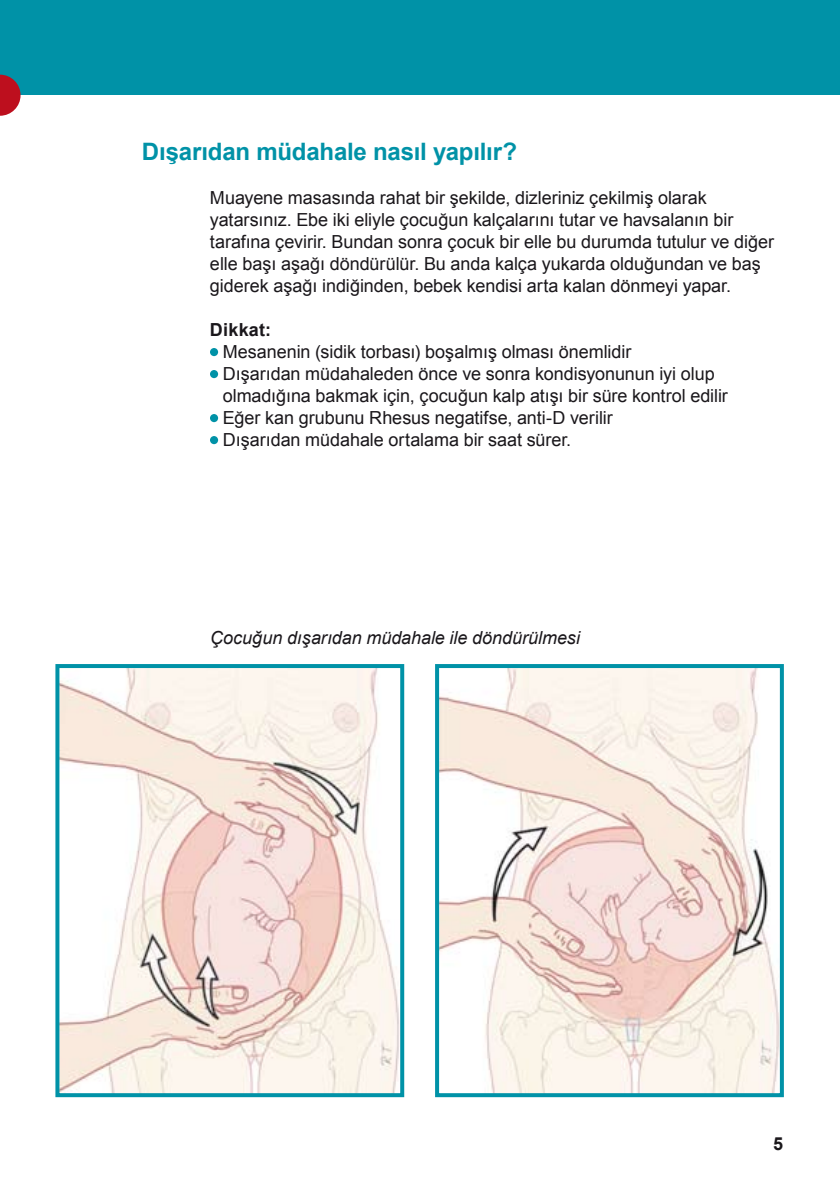
<style>
.page{position:relative;width:840px;height:1191px;background:#fff}
.page>*{position:absolute;margin:0;border:0;box-sizing:border-box;transform-origin:0 0}
.t1{font:700 24px "Arial";letter-spacing:-.01em;color:#0092a7}
.t2{font:18px/22px "Arial";letter-spacing:-.005em;color:#1a171b}
.t3{font:italic 18px "Arial";color:#1a171b}
.t4{font:700 18px "Arial";letter-spacing:.015em;color:#1a171b}
</style>
<div class="page">
<div style="left:0;top:0;width:839px;height:95px;background:#0092a7"></div>
<svg style="left:0;top:75px;width:21px;height:41px"></svg>
<div style="left:210px;top:348px;width:8px;height:8px;background:#0092a7;border-radius:50%"></div>
<div style="left:210px;top:370px;width:8px;height:8px;background:#0092a7;border-radius:50%"></div>
<div style="left:210px;top:414px;width:8px;height:8px;background:#0092a7;border-radius:50%"></div>
<div style="left:210px;top:436px;width:8px;height:8px;background:#0092a7;border-radius:50%"></div>
<img style="left:60px;top:669px;width:339px;height:423px">
<div style="left:55px;top:664px;width:349px;height:433px;border:4px solid #0092a7"></div>
<img style="left:440px;top:669px;width:338px;height:423px">
<div style="left:435px;top:664px;width:348px;height:433px;border:4px solid #0092a7"></div>
<h1 class="t1" style="left:142px;top:136px;width:376px">Dışarıdan müdahale nasıl yapılır?</h1>
<p class="t2" style="left:210px;top:187px;width:565px">Muayene masasında rahat bir şekilde, dizleriniz çekilmiş olarak yatarsınız. Ebe iki eliyle çocuğun kalçalarını tutar ve havsalanın bir tarafına çevirir. Bundan sonra çocuk bir elle bu durumda tutulur ve diğer elle başı aşağı döndürülür. Bu anda kalça yukarda olduğundan ve baş giderek aşağı indiğinden, bebek kendisi arta kalan dönmeyi yapar.</p>
<p class="t4" style="left:210px;top:318px;width:63px">Dikkat:</p>
<p class="t2" style="left:223px;top:341px;width:506px">Mesanenin (sidik torbası) boşalmış olması önemlidir<br>Dışarıdan müdahaleden önce ve sonra kondisyonunun iyi olup olmadığına bakmak için, çocuğun kalp atışı bir süre kontrol edilir Eğer kan grubunu Rhesus negatifse, anti-D verilir<br>Dışarıdan müdahale ortalama bir saat sürer.</p>
<p class="t3" style="left:210px;top:626px;width:371px">Çocuğun dışarıdan müdahale ile döndürülmesi</p>
<p class="t4" style="left:772px;top:1132px;width:12px">5</p>
</div>
